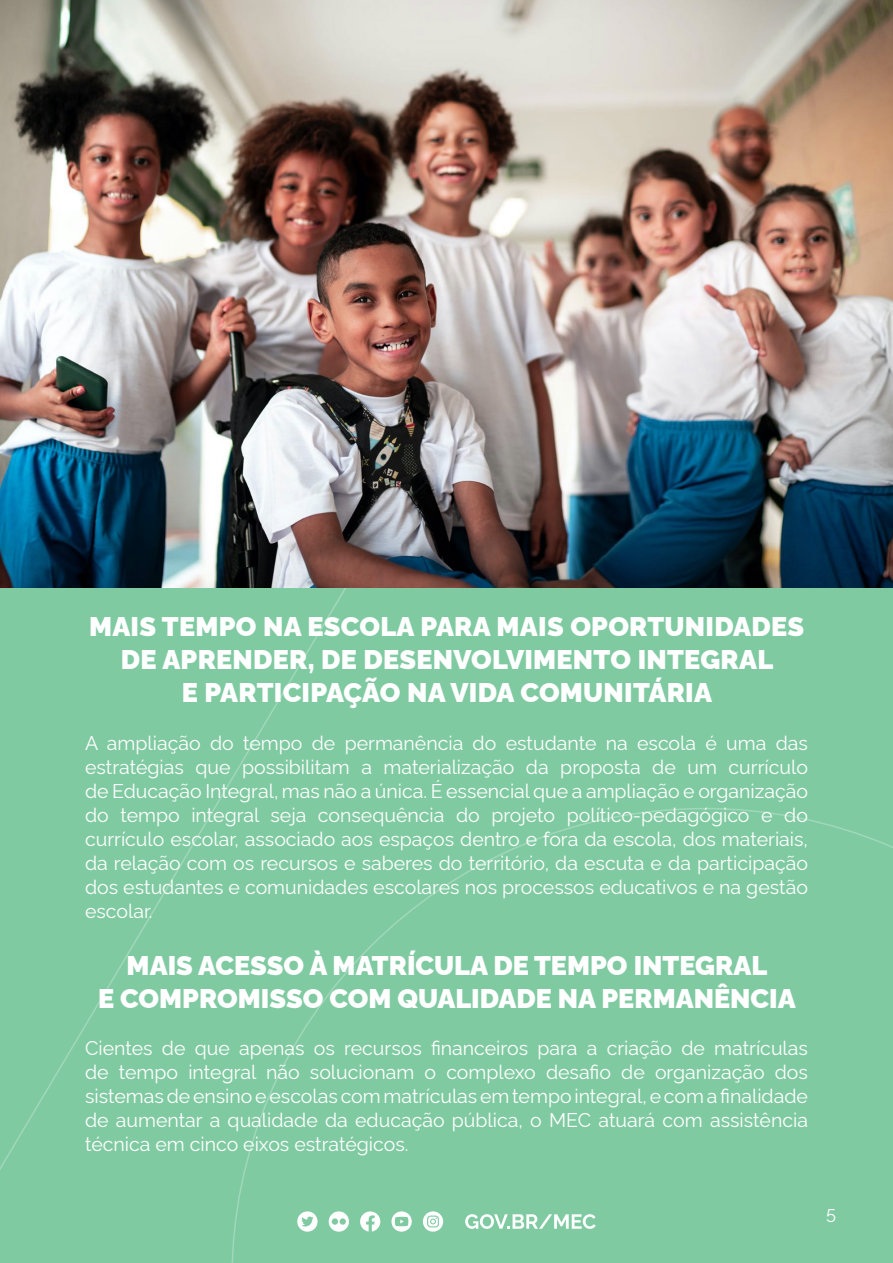
<style>
.page{position:relative;width:893px;height:1263px;background:#fff}
.page>*{position:absolute;margin:0;border:0;box-sizing:border-box;transform-origin:0 0}
.t1{font:900 27px/33px "Rawline";color:#fff;text-align:center}
.t2{font:19.5px/24px "Rawline";color:#fff;text-align:justify}
.t3{font:18px "Rawline";color:#fff}
</style>
<div class="page">
<div style="left:0;top:587px;width:893px;height:676px;background:#80caa2"></div>
<div style="left:230px;top:807px;width:663px;height:456px;background:#80caa2"></div>
<img style="left:0;top:0;width:893px;height:587px">
<p class="t1" style="left:89px;top:608px;width:717px">MAIS TEMPO NA ESCOLA PARA MAIS OPORTUNIDADES<br>DE APRENDER, DE DESENVOLVIMENTO INTEGRAL<br>E PARTICIPAÇÃO NA VIDA COMUNITÁRIA</p>
<p class="t2" style="left:85px;top:729px;width:724px">A ampliação do tempo de permanência do estudante na escola é uma das estratégias que possibilitam a materialização da proposta de um currículo de Educação Integral, mas não a única. É essencial que a ampliação e organização do tempo integral seja consequência do projeto político-pedagógico e do currículo escolar, associado aos espaços dentro e fora da escola, dos materiais, da relação com os recursos e saberes do território, da escuta e da participação dos estudantes e comunidades escolares nos processos educativos e na gestão escolar.</p>
<p class="t1" style="left:98px;top:947px;width:699px">MAIS ACESSO À MATRÍCULA DE TEMPO INTEGRAL<br>E COMPROMISSO COM QUALIDADE NA PERMANÊNCIA</p>
<p class="t2" style="left:85px;top:1034px;width:724px">Cientes de que apenas os recursos financeiros para a criação de matrículas de tempo integral não solucionam o complexo desafio de organização dos sistemas de ensino e escolas com matrículas em tempo integral, e com a finalidade de aumentar a qualidade da educação pública, o MEC atuará com assistência técnica em cinco eixos estratégicos.</p>
<p class="t3" style="left:826px;top:1201px;width:12px">5</p>
</div>
